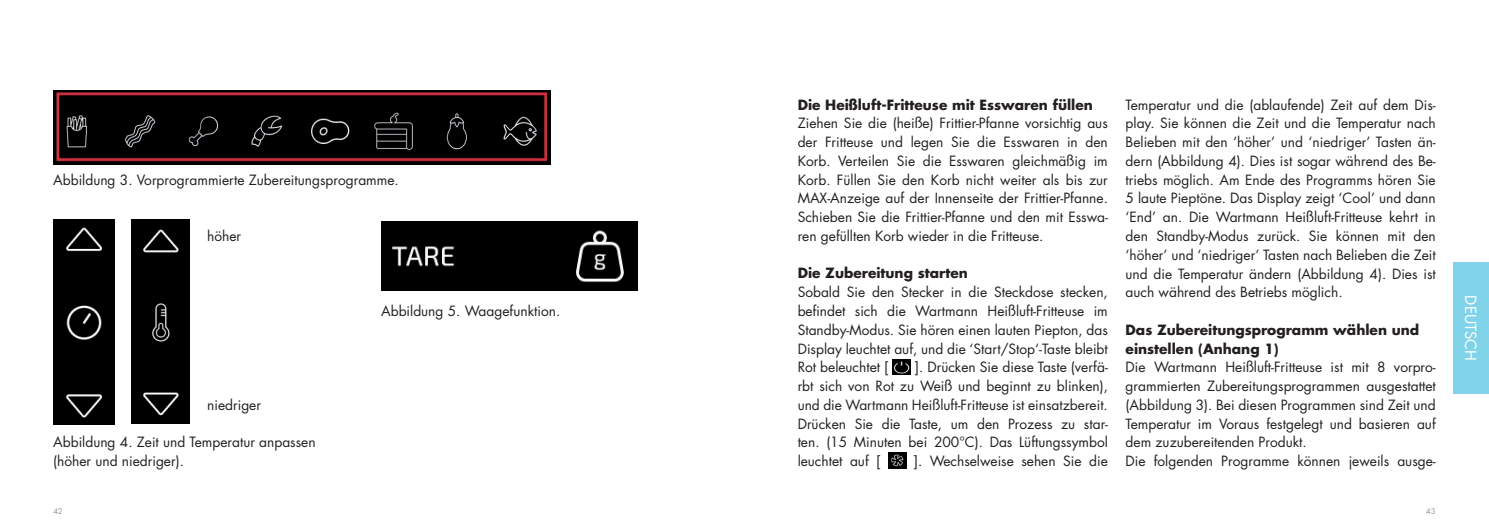
<style>
.page{position:relative;width:1489px;height:525px;background:#fff}
.page>*{position:absolute;margin:0;border:0;box-sizing:border-box;transform-origin:0 0}
.t1{font:15px "Futura Std";color:#fff}
.t2{font:13.75px/18.8px "Futura Std";color:#231f20;text-align:justify}
.t3{font:700 13.75px/18.8px "Futura Std";color:#231f20}
.t4{font:8.75px "Futura PT";color:#939598}
</style>
<div class="page">
<div style="left:1453px;top:262px;width:35px;height:131px;background:#81d3e9"></div>
<img style="left:53px;top:91px;width:498px;height:73px">
<img style="left:132px;top:219px;width:57px;height:204px">
<img style="left:53px;top:219px;width:61px;height:205px">
<img style="left:381px;top:221px;width:257px;height:70px">
<img style="left:892px;top:359px;width:18px;height:15px">
<img style="left:888px;top:452px;width:18px;height:16px">
<p class="t2" style="left:53px;top:170px;width:347px">Abbildung 3. Vorprogrammierte Zubereitungsprogramme.</p>
<p class="t2" style="left:207px;top:226px;width:35px">höher</p>
<p class="t2" style="left:207px;top:395px;width:55px">niedriger</p>
<p class="t2" style="left:53px;top:433px;width:264px">Abbildung 4. Zeit und Temperatur anpassen (höher und niedriger).</p>
<p class="t2" style="left:381px;top:301px;width:181px">Abbildung 5. Waagefunktion.</p>
<p class="t3" style="left:797px;top:95px;width:297px">Die Heißluft-Fritteuse mit Esswaren füllen</p>
<p class="t2" style="left:797px;top:114px;width:312px">Ziehen Sie die (heiße) Frittier-Pfanne vorsichtig aus der Fritteuse und legen Sie die Esswaren in den Korb. Verteilen Sie die Esswaren gleichmäßig im Korb. Füllen Sie den Korb nicht weiter als bis zur MAX-Anzeige auf der Innenseite der Frittier-Pfanne.<br>Schieben Sie die Frittier-Pfanne und den mit Esswa&shy;ren gefüllten Korb wieder in die Fritteuse.</p>
<p class="t3" style="left:797px;top:263px;width:172px">Die Zubereitung starten</p>
<p class="t2" style="left:797px;top:283px;width:312px">Sobald Sie den Stecker in die Steckdose stecken, befindet sich die Wartmann Heißluft-Fritteuse im Standby-Modus. Sie hören einen lauten Piepton, das Display leuchtet auf, und die ‘Start/Stop‘-Taste bleibt Rot beleuchtet [</p>
<p class="t2" style="left:797px;top:358px;width:312px;text-indent:117px">]. Drücken Sie diese Taste (verfä&shy;rbt sich von Rot zu Weiß und beginnt zu blinken), und die Wartmann Heißluft-Fritteuse ist einsatzbereit.<br>Drücken Sie die Taste, um den Prozess zu star&shy;ten. (15 Minuten bei 200°C). Das Lüftungssymbol leuchtet auf [</p>
<p class="t2" style="left:913px;top:451px;width:196px">]. Wechselweise sehen Sie die</p>
<p class="t2" style="left:1125px;top:95px;width:312px">Temperatur und die (ablaufende) Zeit auf dem Dis&shy;play. Sie können die Zeit und die Temperatur nach Belieben mit den ‘höher’ und ‘niedriger’ Tasten än&shy;dern (Abbildung 4). Dies ist sogar während des Be&shy;triebs möglich. Am Ende des Programms hören Sie 5 laute Pieptöne. Das Display zeigt ‘Cool’ und dann ‘End’ an. Die Wartmann Heißluft-Fritteuse kehrt in den Standby-Modus zurück. Sie können mit den ‘höher’ und ‘niedriger’ Tasten nach Belieben die Zeit und die Temperatur ändern (Abbildung 4). Dies ist auch während des Betriebs möglich.</p>
<p class="t3" style="left:1125px;top:320px;width:295px">Das Zubereitungsprogramm wählen und einstellen (Anhang 1)</p>
<p class="t2" style="left:1125px;top:358px;width:312px;text-align:left">Die Wartmann Heißluft-Fritteuse ist mit 8 vorpro&shy;grammierten Zubereitungsprogrammen ausgestattet (Abbildung 3). Bei diesen Programmen sind Zeit und Temperatur im Voraus festgelegt und basieren auf dem zuzubereitenden Produkt.<br>Die folgenden Programme können jeweils ausge-</p>
<p class="t4" style="left:53px;top:505px;width:11px">42</p>
<p class="t4" style="left:1425px;top:505px;width:11px">43</p>
<p class="t1" style="left:1479px;top:295px;width:67px;rotate:90deg">DEUTSCH</p>
</div>
